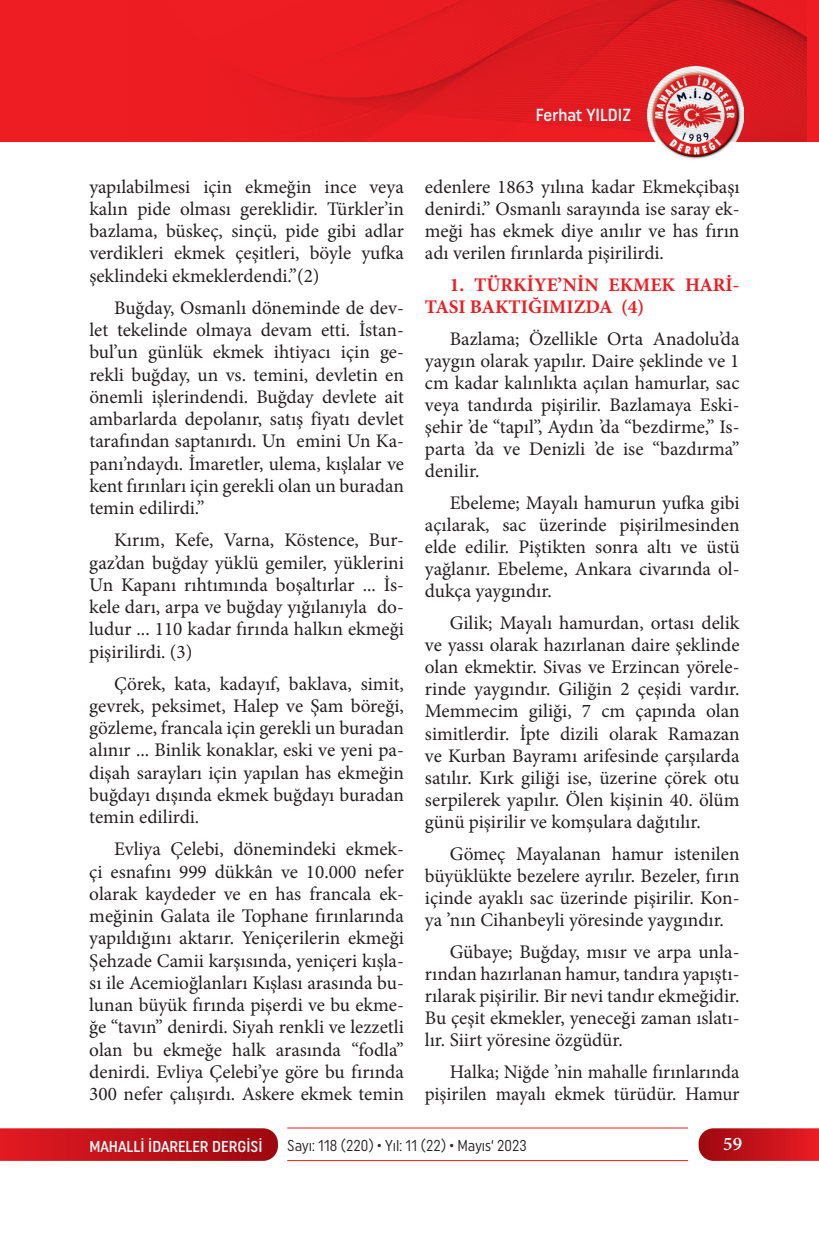
<style>
.page{position:relative;width:819px;height:1241px;background:#fff}
.page>*{position:absolute;margin:0;border:0;box-sizing:border-box;transform-origin:0 0}
.t1{font:19.25px/22.2px "Minion Pro";color:#231f20;text-align:justify}
.t2{font:700 19.25px/22.1px "Minion Pro";color:#ee1d23}
.t3{font:600 19.25px "Minion Pro";color:#fff}
.t4{font:500 17.5px "Uniform Condensed";color:#fff}
.t5{font:15.75px "Uniform Condensed";color:#231f20;scale:.95 1}
.t6{font:500 15.75px "Uniform Condensed";color:#fff}
</style>
<div class="page">
<svg style="left:0;top:1128px;width:278px;height:32px;background:#c1151c"></svg>
<svg style="left:698px;top:1128px;width:121px;height:32px;background:#c61a22"></svg>
<hr style="left:287px;top:1127px;width:401px;height:1px;background:#ee1d23">
<hr style="left:287px;top:1159px;width:401px;height:1px;background:#ee1d23">
<div style="left:0;top:0;width:819px;height:141px;background:#ee1d23"></div>
<img style="left:647px;top:141px;width:96px;height:18px">
<img style="left:256px;top:0;width:550px;height:141px">
<p class="t4" style="left:536px;top:105px;width:97px">Ferhat YILDIZ</p>
<p class="t1" style="left:89px;top:175px;width:316px">yapılabilmesi için ekmeğin ince veya kalın pide olması gereklidir. Türkler’in bazlama, büskeç, sinçü, pide gibi adlar verdikleri ekmek çeşitleri, böyle yufka şeklindeki ekmeklerdendi.”(2)</p>
<p class="t1" style="left:89px;top:297px;width:316px;text-indent:25px">Buğday, Osmanlı döneminde de dev&shy;let tekelinde olmaya devam etti. İstan&shy;bul’un günlük ekmek ihtiyacı için ge&shy;rekli buğday, un vs. temini, devletin en önemli işlerindendi. Buğday devlete ait ambarlarda depolanır, satış fiyatı devlet tarafından saptanırdı. Un emini Un Ka&shy;panı’ndaydı. İmaretler, ulema, kışlalar ve kent fırınları için gerekli olan un buradan temin edilirdi.”</p>
<p class="t1" style="left:89px;top:529px;width:316px;text-indent:25px">Kırım, Kefe, Varna, Köstence, Bur&shy;gaz’dan buğday yüklü gemiler, yüklerini Un Kapanı rıhtımında boşaltırlar ... İs&shy;kele darı, arpa ve buğday yığılanıyla do&shy;ludur ... 110 kadar fırında halkın ekmeği pişirilirdi. (3)</p>
<p class="t1" style="left:89px;top:672px;width:316px;text-indent:25px">Çörek, kata, kadayıf, baklava, simit, gevrek, peksimet, Halep ve Şam böreği, gözleme, francala için gerekli un buradan alınır ... Binlik konaklar, eski ve yeni pa&shy;dişah sarayları için yapılan has ekmeğin buğdayı dışında ekmek buğdayı buradan temin edilirdi.</p>
<p class="t1" style="left:89px;top:838px;width:316px;text-indent:25px">Evliya Çelebi, dönemindeki ekmek&shy;çi esnafını 999 dükkân ve 10.000 nefer olarak kaydeder ve en has francala ek&shy;meğinin Galata ile Tophane fırınlarında yapıldığını aktarır. Yeniçerilerin ekmeği Şehzade Camii karşısında, yeniçeri kışla&shy;sı ile Acemioğlanları Kışlası arasında bu&shy;lunan büyük fırında pişerdi ve bu ekme&shy;ğe “tavın” denirdi. Siyah renkli ve lezzetli olan bu ekmeğe halk arasında “fodla” denirdi. Evliya Çelebi’ye göre bu fırında 300 nefer çalışırdı. Askere ekmek temin</p>
<p class="t1" style="left:425px;top:175px;width:316px">edenlere 1863 yılına kadar Ekmekçibaşı denirdi.” Osmanlı sarayında ise saray ek&shy;meği has ekmek diye anılır ve has fırın adı verilen fırınlarda pişirilirdi.</p>
<p class="t2" style="left:425px;top:273px;width:316px;text-indent:25px">1. TÜRKİYE’NİN EKMEK HARİ-<br>TASI BAKTIĞIMIZDA (4)</p>
<p class="t1" style="left:425px;top:327px;width:316px;text-indent:25px">Bazlama; Özellikle Orta Anadolu’da yaygın olarak yapılır. Daire şeklinde ve 1 cm kadar kalınlıkta açılan hamurlar, sac veya tandırda pişirilir. Bazlamaya Eski&shy;şehir ’de “tapıl”, Aydın ’da “bezdirme,” Is&shy;parta ’da ve Denizli ’de ise “bazdırma” denilir.</p>
<p class="t1" style="left:425px;top:492px;width:316px;text-indent:25px">Ebeleme; Mayalı hamurun yufka gibi açılarak, sac üzerinde pişirilmesinden elde edilir. Piştikten sonra altı ve üstü yağlanır. Ebeleme, Ankara civarında ol&shy;dukça yaygındır.</p>
<p class="t1" style="left:425px;top:612px;width:316px;text-indent:25px">Gilik; Mayalı hamurdan, ortası delik ve yassı olarak hazırlanan daire şeklinde olan ekmektir. Sivas ve Erzincan yörele&shy;rinde yaygındır. Giliğin 2 çeşidi vardır.<br>Memmecim giliği, 7 cm çapında olan simitlerdir. İpte dizili olarak Ramazan ve Kurban Bayramı arifesinde çarşılarda satılır. Kırk giliği ise, üzerine çörek otu serpilerek yapılır. Ölen kişinin 40. ölüm günü pişirilir ve komşulara dağıtılır.</p>
<p class="t1" style="left:425px;top:842px;width:316px;text-indent:25px">Gömeç Mayalanan hamur istenilen büyüklükte bezelere ayrılır. Bezeler, fırın içinde ayaklı sac üzerinde pişirilir. Kon&shy;ya ’nın Cihanbeyli yöresinde yaygındır.</p>
<p class="t1" style="left:425px;top:940px;width:316px;text-indent:25px">Gübaye; Buğday, mısır ve arpa unla&shy;rından hazırlanan hamur, tandıra yapıştı&shy;rılarak pişirilir. Bir nevi tandır ekmeğidir.<br>Bu çeşit ekmekler, yeneceği zaman ıslatı&shy;lır. Siirt yöresine özgüdür.</p>
<p class="t1" style="left:425px;top:1060px;width:316px;text-align:right">Halka; Niğde ’nin mahalle fırınlarında pişirilen mayalı ekmek türüdür. Hamur</p>
<p class="t6" style="left:89px;top:1136px;width:175px">MAHALLİ İDARELER DERGİSİ</p>
<p class="t5" style="left:287px;top:1136px;width:253px">Sayı: 118 (220) • Yıl: 11 (22) • Mayıs‘ 2023</p>
<p class="t3" style="left:723px;top:1130px;width:20px">59</p>
</div>
